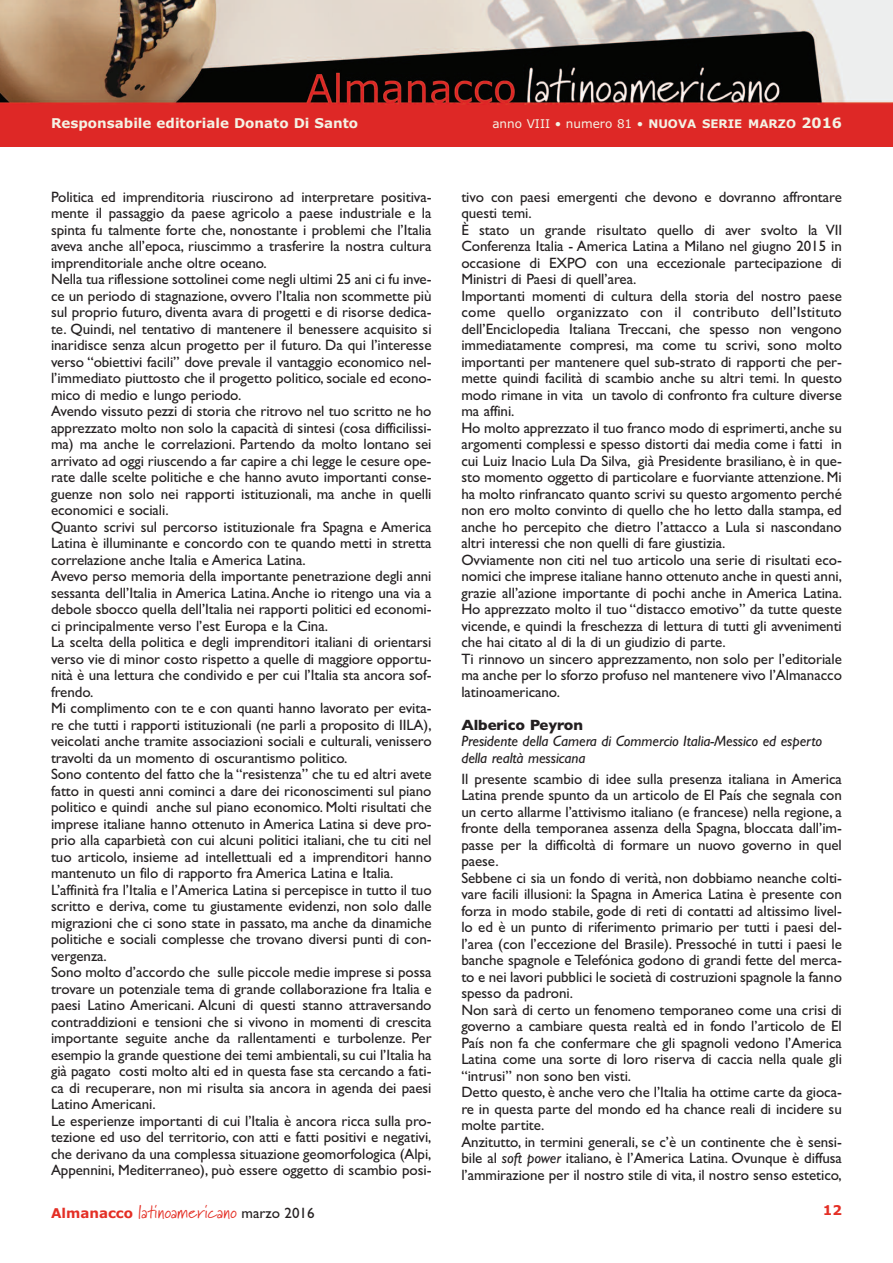
<style>
.page{position:relative;width:893px;height:1263px;background:#fff}
.page>*{position:absolute;margin:0;border:0;box-sizing:border-box;transform-origin:0 0}
.t1{font:18px "Marydale";letter-spacing:.01em;color:#e42f25}
.t2{font:15px/16.5px "Gill Sans";letter-spacing:-.005em;color:#231f20}
.t3{font:italic 15px/16.5px "Gill Sans";letter-spacing:-.005em;color:#231f20}
.t4{font:700 15px "Gill Sans";letter-spacing:-.005em;color:#231f20}
.t5{font:700 13.5px "Verdana";color:#f4f2e4}
.t6{font:700 13.5px "Verdana";color:#e42f25}
.t7{font:12px "Verdana";color:#f4f2e4}
.s1{font-weight:700;font-size:11.85px}
.s2{font-weight:700;font-size:14.25px}
.s3{font-style:italic}
.s4{font-family:"Verdana";font-weight:700;font-size:13.5px}
.s5{font-family:"Gill Sans";font-size:15px;color:#231f20}
</style>
<div class="page">
<img style="left:0;top:0;width:893px;height:105px">
<div style="left:0;top:105px;width:893px;height:42px;background:#de2826"></div>
<p class="t5" style="left:51px;top:115px;width:309px">Responsabile editoriale Donato Di Santo</p>
<p class="t7" style="left:492px;top:117px;width:351px">anno VIII • numero 81 • <span class="s1">NUOVA SERIE MARZO</span> <span class="s2">2016</span></p>
<p class="t2" style="left:51px;top:188px;width:382px">Politica ed imprenditoria riuscirono ad interpretare positiva&shy;mente il passaggio da paese agricolo a paese industriale e la spinta fu talmente forte che, nonostante i problemi che l’Italia aveva anche all’epoca, riuscimmo a trasferire la nostra cultura imprenditoriale anche oltre oceano.<br>Nella tua riflessione sottolinei come negli ultimi 25 ani ci fu inve&shy;ce un periodo di stagnazione, ovvero l’Italia non scommette più sul proprio futuro, diventa avara di progetti e di risorse dedica&shy;te. Quindi, nel tentativo di mantenere il benessere acquisito si inaridisce senza alcun progetto per il futuro. Da qui l’interesse verso “obiettivi facili” dove prevale il vantaggio economico nel&shy;l’immediato piuttosto che il progetto politico, sociale ed econo&shy;mico di medio e lungo periodo.<br>Avendo vissuto pezzi di storia che ritrovo nel tuo scritto ne ho apprezzato molto non solo la capacità di sintesi (cosa difficilissi&shy;ma) ma anche le correlazioni. Partendo da molto lontano sei arrivato ad oggi riuscendo a far capire a chi legge le cesure ope&shy;rate dalle scelte politiche e che hanno avuto importanti conse&shy;guenze non solo nei rapporti istituzionali, ma anche in quelli economici e sociali.<br>Quanto scrivi sul percorso istituzionale fra Spagna e America Latina è illuminante e concordo con te quando metti in stretta correlazione anche Italia e America Latina.<br>Avevo perso memoria della importante penetrazione degli anni sessanta dell’Italia in America Latina.Anche io ritengo una via a debole sbocco quella dell’Italia nei rapporti politici ed economi&shy;ci principalmente verso l’est Europa e la Cina.<br>La scelta della politica e degli imprenditori italiani di orientarsi verso vie di minor costo rispetto a quelle di maggiore opportu&shy;nità è una lettura che condivido e per cui l’Italia sta ancora sof&shy;frendo.<br>Mi complimento con te e con quanti hanno lavorato per evita&shy;re che tutti i rapporti istituzionali (ne parli a proposito di IILA), veicolati anche tramite associazioni sociali e culturali, venissero travolti da un momento di oscurantismo politico.<br>Sono contento del fatto che la “resistenza” che tu ed altri avete fatto in questi anni cominci a dare dei riconoscimenti sul piano politico e quindi anche sul piano economico. Molti risultati che imprese italiane hanno ottenuto in America Latina si deve pro&shy;prio alla caparbietà con cui alcuni politici italiani, che tu citi nel tuo articolo, insieme ad intellettuali ed a imprenditori hanno mantenuto un filo di rapporto fra America Latina e Italia.<br>L’affinità fra l’Italia e l’America Latina si percepisce in tutto il tuo scritto e deriva, come tu giustamente evidenzi, non solo dalle migrazioni che ci sono state in passato, ma anche da dinamiche politiche e sociali complesse che trovano diversi punti di con&shy;vergenza.<br>Sono molto d’accordo che sulle piccole medie imprese si possa trovare un potenziale tema di grande collaborazione fra Italia e paesi Latino Americani. Alcuni di questi stanno attraversando contraddizioni e tensioni che si vivono in momenti di crescita importante seguite anche da rallentamenti e turbolenze. Per esempio la grande questione dei temi ambientali,su cui l’Italia ha già pagato costi molto alti ed in questa fase sta cercando a fati&shy;ca di recuperare, non mi risulta sia ancora in agenda dei paesi Latino Americani.<br>Le esperienze importanti di cui l’Italia è ancora ricca sulla pro&shy;tezione ed uso del territorio, con atti e fatti positivi e negativi, che derivano da una complessa situazione geomorfologica (Alpi, Appennini, Mediterraneo), può essere oggetto di scambio posi-</p>
<p class="t2" style="left:461px;top:188px;width:382px">tivo con paesi emergenti che devono e dovranno affrontare questi temi.<br>È stato un grande risultato quello di aver svolto la VII Conferenza Italia - America Latina a Milano nel giugno 2015 in occasione di EXPO con una eccezionale partecipazione di Ministri di Paesi di quell’area.<br>Importanti momenti di cultura della storia del nostro paese come quello organizzato con il contributo dell’Istituto dell’Enciclopedia Italiana Treccani, che spesso non vengono immediatamente compresi, ma come tu scrivi, sono molto importanti per mantenere quel sub-strato di rapporti che per&shy;mette quindi facilità di scambio anche su altri temi. In questo modo rimane in vita un tavolo di confronto fra culture diverse ma affini.<br>Ho molto apprezzato il tuo franco modo di esprimerti, anche su argomenti complessi e spesso distorti dai media come i fatti in cui Luiz Inacio Lula Da Silva, già Presidente brasiliano, è in que&shy;sto momento oggetto di particolare e fuorviante attenzione. Mi ha molto rinfrancato quanto scrivi su questo argomento perché non ero molto convinto di quello che ho letto dalla stampa, ed anche ho percepito che dietro l’attacco a Lula si nascondano altri interessi che non quelli di fare giustizia.<br>Ovviamente non citi nel tuo articolo una serie di risultati eco&shy;nomici che imprese italiane hanno ottenuto anche in questi anni, grazie all’azione importante di pochi anche in America Latina.<br>Ho apprezzato molto il tuo “distacco emotivo” da tutte queste vicende, e quindi la freschezza di lettura di tutti gli avvenimenti che hai citato al di la di un giudizio di parte.<br>Ti rinnovo un sincero apprezzamento, non solo per l’editoriale ma anche per lo sforzo profuso nel mantenere vivo l’Almanacco latinoamericano.</p>
<p class="t4" style="left:461px;top:716px;width:123px">Alberico Peyron</p>
<p class="t3" style="left:461px;top:733px;width:362px">Presidente della Camera di Commercio Italia-Messico ed esperto della realtà messicana</p>
<p class="t2" style="left:461px;top:770px;width:382px">Il presente scambio di idee sulla presenza italiana in America Latina prende spunto da un articolo de El País che segnala con un certo allarme l’attivismo italiano (e francese) nella regione, a fronte della temporanea assenza della Spagna, bloccata dall’im&shy;passe per la difficoltà di formare un nuovo governo in quel paese.<br>Sebbene ci sia un fondo di verità, non dobbiamo neanche colti&shy;vare facili illusioni: la Spagna in America Latina è presente con forza in modo stabile, gode di reti di contatti ad altissimo livel&shy;lo ed è un punto di riferimento primario per tutti i paesi del&shy;l’area (con l’eccezione del Brasile). Pressoché in tutti i paesi le banche spagnole e Telefónica godono di grandi fette del merca&shy;to e nei lavori pubblici le società di costruzioni spagnole la fanno spesso da padroni.<br>Non sarà di certo un fenomeno temporaneo come una crisi di governo a cambiare questa realtà ed in fondo l’articolo de El País non fa che confermare che gli spagnoli vedono l’America Latina come una sorte di loro riserva di caccia nella quale gli “intrusi” non sono ben visti.<br>Detto questo, è anche vero che l’Italia ha ottime carte da gioca&shy;re in questa parte del mondo ed ha chance reali di incidere su molte partite.<br>Anzitutto, in termini generali, se c’è un continente che è sensi&shy;bile al <span class="s3">soft power</span> italiano, è l’America Latina. Ovunque è diffusa l’ammirazione per il nostro stile di vita, il nostro senso estetico,</p>
<p class="t1" style="left:51px;top:1201px;width:265px"><span class="s4">Almanacco</span> latinoamericano <span class="s5">marzo 2016</span></p>
<p class="t6" style="left:823px;top:1202px;width:21px">12</p>
</div>
